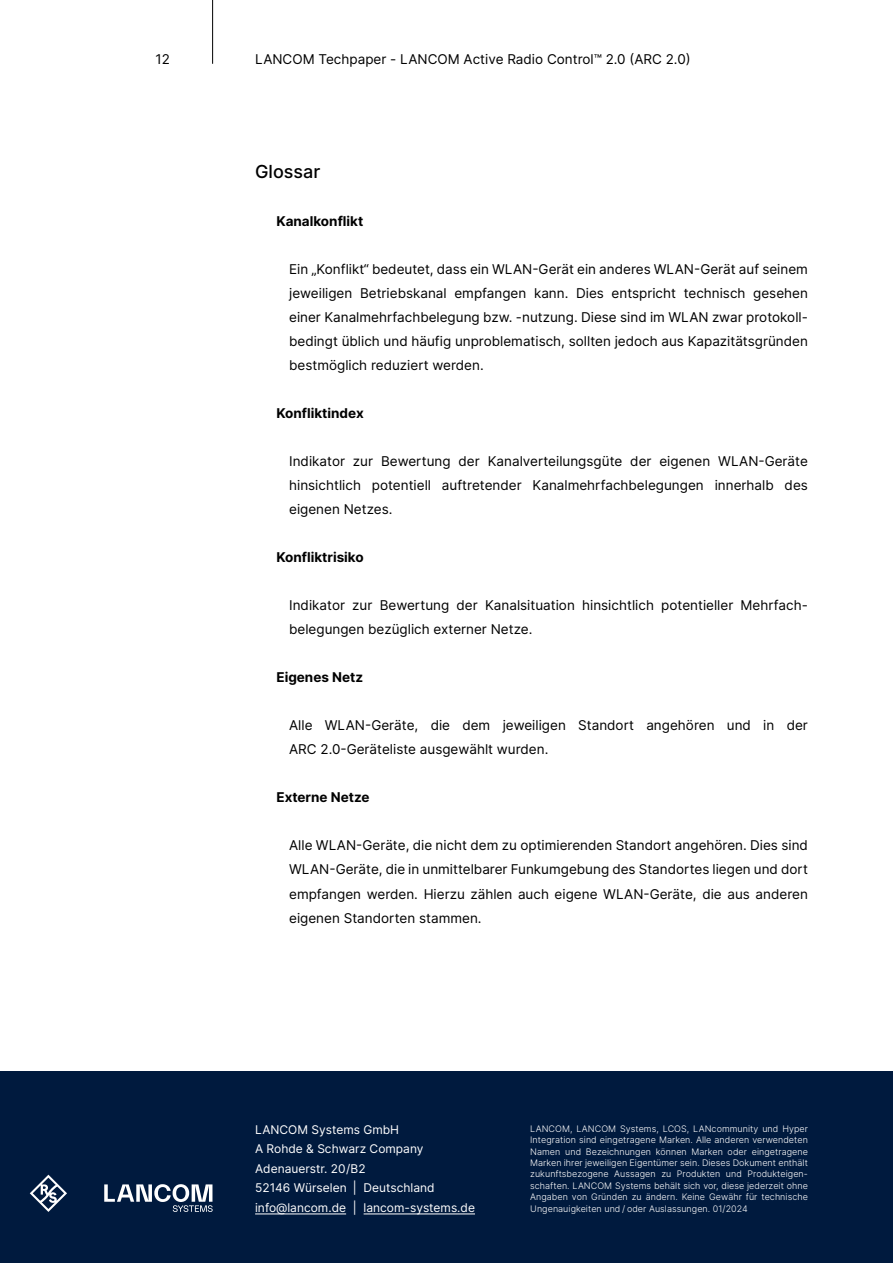
<style>
.page{position:relative;width:893px;height:1263px;background:#fff}
.page>*{position:absolute;margin:0;border:0;box-sizing:border-box;transform-origin:0 0}
.t1{font:500 18px "Inter";color:#000}
.t2{font:13.5px/24px "Inter";color:#000}
.t3{font:700 13.5px "Inter";color:#000}
.t4{font:12px/19.5px "Inter";color:#fff}
.t5{font:300 9px/11.4px "Inter";letter-spacing:.005em;color:#fff;text-align:justify}
</style>
<div class="page">
<div style="left:0;top:1071px;width:893px;height:192px;background:#001a3e"></div>
<hr style="left:212px;top:0;width:1px;height:64px;background:#000">
<hr style="left:255px;top:1213px;width:91px;height:1px;background:#fff">
<hr style="left:364px;top:1213px;width:111px;height:1px;background:#fff">
<svg style="left:30px;top:1175px;width:37px;height:37px"></svg>
<svg style="left:104px;top:1184px;width:109px;height:28px"></svg>
<p class="t2" style="left:156px;top:47px;width:16px">12</p>
<p class="t2" style="left:255px;top:47px;width:437px">LANCOM Techpaper - LANCOM Active Radio Control™ 2.0 (ARC 2.0)</p>
<h1 class="t1" style="left:255px;top:159px;width:67px">Glossar</h1>
<p class="t3" style="left:276px;top:211px;width:88px">Kanalkonflikt</p>
<p class="t2" style="left:289px;top:257px;width:520px">Ein „Konflikt“ bedeutet, dass ein WLAN-Gerät ein anderes WLAN-Gerät auf seinem jeweiligen Betriebskanal empfangen kann. Dies entspricht technisch gesehen einer Kanalmehrfachbelegung bzw. -nutzung. Diese sind im WLAN zwar protokoll&shy;bedingt üblich und häufig unproblematisch, sollten jedoch aus Kapazitätsgründen bestmöglich reduziert werden.</p>
<p class="t3" style="left:276px;top:403px;width:89px">Konfliktindex</p>
<p class="t2" style="left:289px;top:449px;width:520px;text-align:justify">Indikator zur Bewertung der Kanalverteilungsgüte der eigenen WLAN-Geräte hinsichtlich potentiell auftretender Kanalmehrfachbelegungen innerhalb des eigenen Netzes.</p>
<p class="t3" style="left:276px;top:547px;width:89px">Konfliktrisiko</p>
<p class="t2" style="left:289px;top:593px;width:518px">Indikator zur Bewertung der Kanalsituation hinsichtlich potentieller Mehrfach&shy;belegungen bezüglich externer Netze.</p>
<p class="t3" style="left:276px;top:667px;width:88px">Eigenes Netz</p>
<p class="t2" style="left:289px;top:713px;width:520px">Alle WLAN-Geräte, die dem jeweiligen Standort angehören und in der<br>ARC 2.0-Geräteliste ausgewählt wurden.</p>
<p class="t3" style="left:276px;top:787px;width:95px">Externe Netze</p>
<p class="t2" style="left:289px;top:833px;width:520px;text-align:justify">Alle WLAN-Geräte, die nicht dem zu optimierenden Standort angehören. Dies sind WLAN-Geräte, die in unmittelbarer Funkumgebung des Standortes liegen und dort empfangen werden. Hierzu zählen auch eigene WLAN-Geräte, die aus anderen eigenen Standorten stammen.</p>
<p class="t4" style="left:255px;top:1119px;width:221px">LANCOM Systems GmbH<br>A Rohde &amp; Schwarz Company<br>Adenauerstr. 20/B2<br>52146 Würselen | Deutschland info@lancom.de | lancom-systems.de</p>
<p class="t5" style="left:530px;top:1123px;width:279px">LANCOM, LANCOM Systems, LCOS, LANcommunity und Hyper Integration sind eingetragene Marken. Alle anderen verwendeten Namen und Bezeichnungen können Marken oder eingetragene Marken ihrer jeweiligen Eigentümer sein. Dieses Dokument enthält zukunftsbezogene Aussagen zu Produkten und Produkteigen&shy;schaften. LANCOM Systems behält sich vor, diese jederzeit ohne Angaben von Gründen zu ändern. Keine Gewähr für technische Ungenauigkeiten und / oder Auslassungen. 01/2024</p>
</div>
